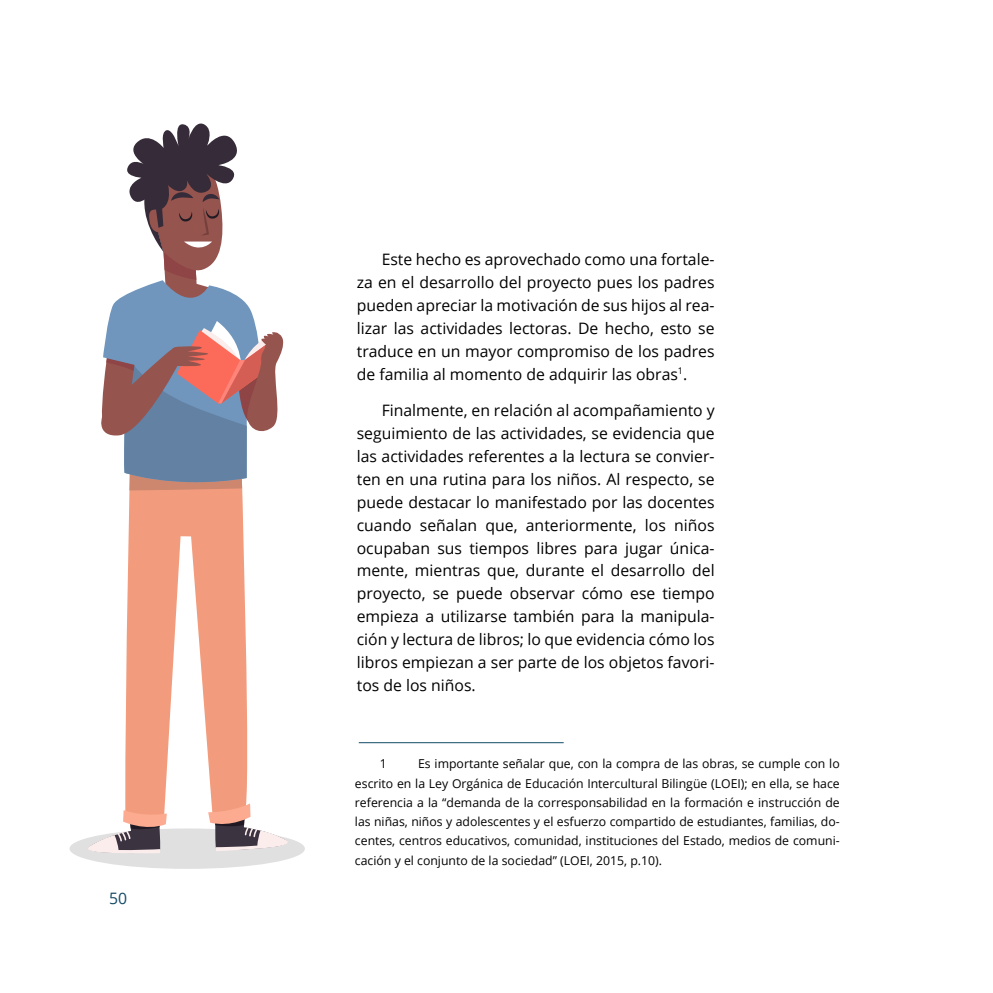
<style>
.page{position:relative;width:993px;height:993px;background:#fff}
.page>*{position:absolute;margin:0;border:0;box-sizing:border-box;transform-origin:0 0}
.t1{font:15.75px/22.9px "Open Sans";color:#000;text-align:justify}
.t2{font:15.75px "Open Sans";color:#144a67}
.t3{font:12.25px/19.2px "Open Sans";color:#000;text-align:justify}
</style>
<div class="page">
<div style="left:69px;top:828px;width:236px;height:40px;background:#e0e0e0;border-radius:50%"></div>
<svg style="left:125px;top:490px;width:123px;height:317px;fill:#f29c7d"></svg>
<svg style="left:73px;top:807px;width:94px;height:49px"></svg>
<svg style="left:208px;top:803px;width:95px;height:48px"></svg>
<svg style="left:101px;top:123px;width:183px;height:367px"></svg>
<hr style="left:358px;top:742px;width:205px;height:1px;background:#114a67">
<p class="t2" style="left:109px;top:886px;width:20px">50</p>
<p class="t1" style="left:356px;top:247px;width:359px;text-indent:25px">Este hecho es aprovechado como una fortale&shy;za en el desarrollo del proyecto pues los padres pueden apreciar la motivación de sus hijos al rea&shy;lizar las actividades lectoras. De hecho, esto se traduce en un mayor compromiso de los padres de familia al momento de adquirir las obras<sup>1</sup>.</p>
<p class="t1" style="left:356px;top:398px;width:359px;text-indent:25px">Finalmente, en relación al acompañamiento y seguimiento de las actividades, se evidencia que las actividades referentes a la lectura se convier&shy;ten en una rutina para los niños. Al respecto, se puede destacar lo manifestado por las docentes cuando señalan que, anteriormente, los niños ocupaban sus tiempos libres para jugar única&shy;mente, mientras que, durante el desarrollo del proyecto, se puede observar cómo ese tiempo empieza a utilizarse también para la manipula&shy;ción y lectura de libros; lo que evidencia cómo los libros empiezan a ser parte de los objetos favori&shy;tos de los niños.</p>
<p class="t3" style="left:355px;top:753px;width:486px;text-indent:63px">Es importante señalar que, con la compra de las obras, se cumple con lo escrito en la Ley Orgánica de Educación Intercultural Bilingüe (LOEI); en ella, se hace referencia a la “demanda de la corresponsabilidad en la formación e instrucción de las niñas, niños y adolescentes y el esfuerzo compartido de estudiantes, familias, do&shy;centes, centros educativos, comunidad, instituciones del Estado, medios de comuni&shy;cación y el conjunto de la sociedad” (LOEI, 2015, p.10).</p>
<p class="t3" style="left:380px;top:753px;width:9px">1</p>
</div>
